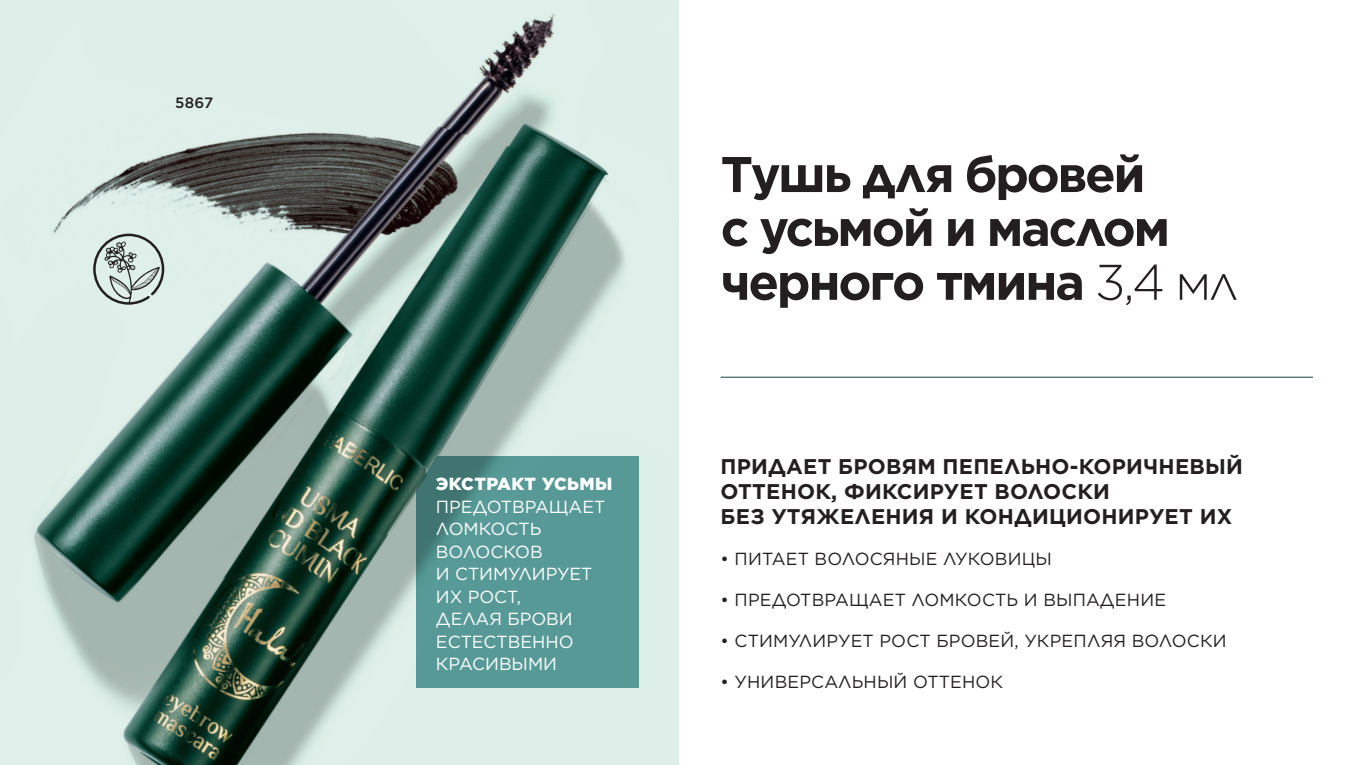
<style>
.page{position:relative;width:1358px;height:765px;background:#fff}
.page>*{position:absolute;margin:0;border:0;box-sizing:border-box;transform-origin:0 0}
.Название{font:700 50px/53.9px "Gotham";letter-spacing:-.045em;color:#231f20}
.t1{font:700 21.25px/25px "Gotham";letter-spacing:.01em;color:#231f20}
.t2{font:17.5px "Gotham";letter-spacing:.01em;color:#231f20}
.t3{font:17.5px/22.5px "Gotham";color:#fff}
.Название-2{font:500 15px "Gotham";color:#231f20}
.s1{font-weight:900}
.s2{font-weight:300}
</style>
<div class="page">
<img style="left:0;top:0;width:679px;height:765px">
<div style="left:417px;top:457px;width:222px;height:231px;background:#579996"></div>
<img style="left:0;top:0;width:608px;height:638px">
<hr style="left:720px;top:377px;width:592px;height:1px;background:#10463c">
<svg style="left:93px;top:234px;width:71px;height:71px;background:#b5c1bd"></svg>
<p class="Название-2" style="left:175px;top:93px;width:39px">5867</p>
<p class="t3" style="left:436px;top:472px;width:178px"><span class="s1">ЭКСТРАКТ УСЬМЫ<br></span>ПРЕДОТВРАЩАЕТ<br>ЛОМКОСТЬ<br>ВОЛОСКОВ<br>И СТИМУЛИРУЕТ<br>ИХ РОСТ,<br>ДЕЛАЯ БРОВИ<br>ЕСТЕСТВЕННО<br>КРАСИВЫМИ</p>
<p class="Название" style="left:720px;top:147px;width:519px">Тушь для бровей<br>с усьмой и маслом черного тмина <span class="s2">3,4 мл</span></p>
<p class="t1" style="left:720px;top:453px;width:523px">ПРИДАЕТ БРОВЯМ ПЕПЕЛЬНО-КОРИЧНЕВЫЙ<br>ОТТЕНОК, ФИКСИРУЕТ ВОЛОСКИ<br>БЕЗ УТЯЖЕЛЕНИЯ И КОНДИЦИОНИРУЕТ ИХ</p>
<p class="t2" style="left:720px;top:547px;width:333px">• ПИТАЕТ ВОЛОСЯНЫЕ ЛУКОВИЦЫ</p>
<p class="t2" style="left:720px;top:588px;width:447px">• ПРЕДОТВРАЩАЕТ ЛОМКОСТЬ И ВЫПАДЕНИЕ</p>
<p class="t2" style="left:720px;top:630px;width:507px">• СТИМУЛИРУЕТ РОСТ БРОВЕЙ, УКРЕПЛЯЯ ВОЛОСКИ</p>
<p class="t2" style="left:720px;top:671px;width:284px">• УНИВЕРСАЛЬНЫЙ ОТТЕНОК</p>
</div>
